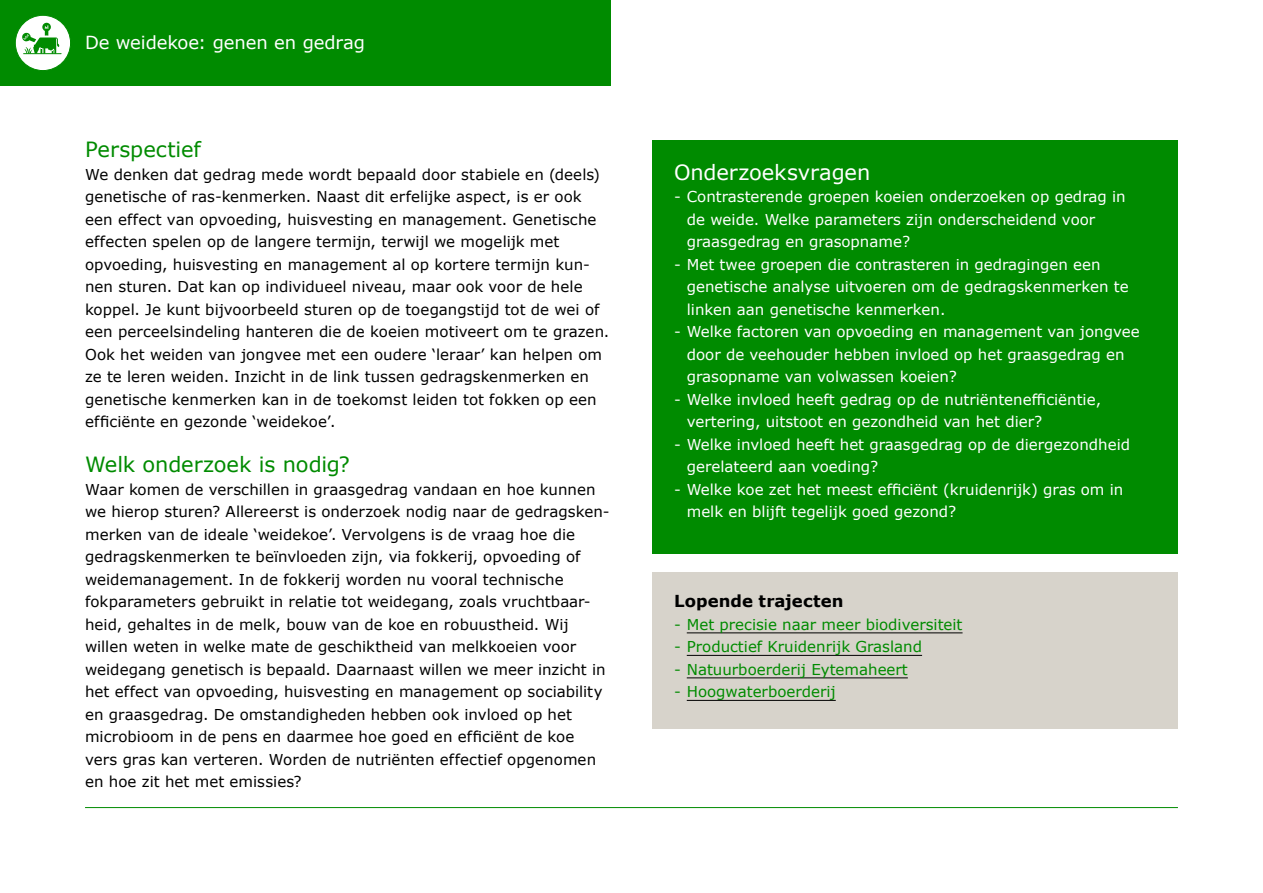
<style>
.page{position:relative;width:1263px;height:893px;background:#fff}
.page>*{position:absolute;margin:0;border:0;box-sizing:border-box;transform-origin:0 0}
._02_Kop_14_groen{font:21px "Verdana";letter-spacing:-.005em;color:#008b00}
._02_Kop_14_wit{font:21px "Verdana";letter-spacing:-.005em;color:#fff}
._02_Titel_12_18_wit{font:18px "Verdana";letter-spacing:-.005em;color:#fff}
._06_platte_tekst_8_5{font:700 16.5px "Verdana";letter-spacing:.005em;color:#000}
._06_platte_tekst_8_5-2{font:15px/22.5px "Verdana";letter-spacing:.005em;color:#000}
.t1{font:15px/22.5px "Verdana";color:#fff}
.t2{font:15px "Verdana";color:#008b00}
</style>
<div class="page">
<div style="left:0;top:0;width:85px;height:85px;background:#008b00"></div>
<div style="left:653px;top:140px;width:525px;height:413px;background:#008b00"></div>
<div style="left:653px;top:573px;width:525px;height:156px;background:#d7d3cb"></div>
<hr style="left:687px;top:632px;width:275px;height:1px;background:#000">
<hr style="left:687px;top:655px;width:235px;height:1px;background:#000">
<hr style="left:687px;top:677px;width:221px;height:1px;background:#000">
<hr style="left:687px;top:700px;width:149px;height:1px;background:#000">
<hr style="left:85px;top:807px;width:1093px;height:1px;background:#008b00">
<div style="left:81px;top:0;width:529px;height:85px;background:#008b00"></div>
<svg style="left:15px;top:15px;width:56px;height:56px"></svg>
<div style="left:15px;top:15px;width:56px;height:56px;border:1px solid #008b00;border-radius:50%"></div>
<hr style="left:24px;top:53px;width:37px;height:1px;background:#008b00">
<svg style="left:22px;top:23px;width:37px;height:31px"></svg>
<p class="_02_Titel_12_18_wit" style="left:85px;top:31px;width:282px">De weidekoe: genen en gedrag</p>
<h3 class="_02_Kop_14_groen" style="left:85px;top:136px;width:117px">Perspectief</h3>
<p class="_06_platte_tekst_8_5-2" style="left:85px;top:163px;width:526px">We denken dat gedrag mede wordt bepaald door stabiele en (deels) genetische of ras-kenmerken. Naast dit erfelijke aspect, is er ook een effect van opvoeding, huisvesting en management. Genetische effecten spelen op de langere termijn, terwijl we mogelijk met opvoeding, huisvesting en management al op kortere termijn kun&shy;nen sturen. Dat kan op individueel niveau, maar ook voor de hele koppel. Je kunt bijvoorbeeld sturen op de toegangstijd tot de wei of een perceelsindeling hanteren die de koeien motiveert om te grazen.<br>Ook het weiden van jongvee met een oudere ‘leraar’ kan helpen om ze te leren weiden. Inzicht in de link tussen gedragskenmerken en genetische kenmerken kan in de toekomst leiden tot fokken op een efficiënte en gezonde ‘weidekoe’.</p>
<h3 class="_02_Kop_14_groen" style="left:85px;top:451px;width:266px">Welk onderzoek is nodig?</h3>
<p class="_06_platte_tekst_8_5-2" style="left:85px;top:478px;width:526px">Waar komen de verschillen in graasgedrag vandaan en hoe kunnen we hierop sturen? Allereerst is onderzoek nodig naar de gedragsken&shy;merken van de ideale ‘weidekoe’. Vervolgens is de vraag hoe die gedragskenmerken te beïnvloeden zijn, via fokkerij, opvoeding of weidemanagement. In de fokkerij worden nu vooral technische fokparameters gebruikt in relatie tot weidegang, zoals vruchtbaar&shy;heid, gehaltes in de melk, bouw van de koe en robuustheid. Wij willen weten in welke mate de geschiktheid van melkkoeien voor weidegang genetisch is bepaald. Daarnaast willen we meer inzicht in het effect van opvoeding, huisvesting en management op sociability en graasgedrag. De omstandigheden hebben ook invloed op het microbioom in de pens en daarmee hoe goed en efficiënt de koe vers gras kan verteren. Worden de nutriënten effectief opgenomen en hoe zit het met emissies?</p>
<p class="_02_Kop_14_wit" style="left:674px;top:159px;width:198px">Onderzoeksvragen</p>
<p class="t1" style="left:687px;top:186px;width:440px;text-indent:-13px">- Contrasterende groepen koeien onderzoeken op gedrag in de weide. Welke parameters zijn onderscheidend voor graasgedrag en grasopname?</p>
<p class="t1" style="left:687px;top:253px;width:443px;text-indent:-13px">- Met twee groepen die contrasteren in gedragingen een genetische analyse uitvoeren om de gedragskenmerken te linken aan genetische kenmerken.</p>
<p class="t1" style="left:687px;top:321px;width:454px;text-indent:-13px">- Welke factoren van opvoeding en management van jongvee door de veehouder hebben invloed op het graasgedrag en grasopname van volwassen koeien?</p>
<p class="t1" style="left:687px;top:388px;width:416px;text-indent:-13px">- Welke invloed heeft gedrag op de nutriëntenefficiëntie, vertering, uitstoot en gezondheid van het dier?</p>
<p class="t1" style="left:687px;top:433px;width:445px;text-indent:-13px">- Welke invloed heeft het graasgedrag op de diergezondheid gerelateerd aan voeding?</p>
<p class="t1" style="left:687px;top:478px;width:438px;text-indent:-13px">- Welke koe zet het meest efficiënt (kruidenrijk) gras om in melk en blijft tegelijk goed gezond?</p>
<p class="_06_platte_tekst_8_5" style="left:674px;top:591px;width:171px">Lopende trajecten</p>
<p class="t2" style="left:674px;top:615px;width:290px">- Met precisie naar meer biodiversiteit</p>
<p class="t2" style="left:674px;top:637px;width:250px">- Productief Kruidenrijk Grasland</p>
<p class="t2" style="left:674px;top:660px;width:235px">- Natuurboerderij Eytemaheert</p>
<p class="t2" style="left:674px;top:682px;width:163px">- Hoogwaterboerderij</p>
</div>
